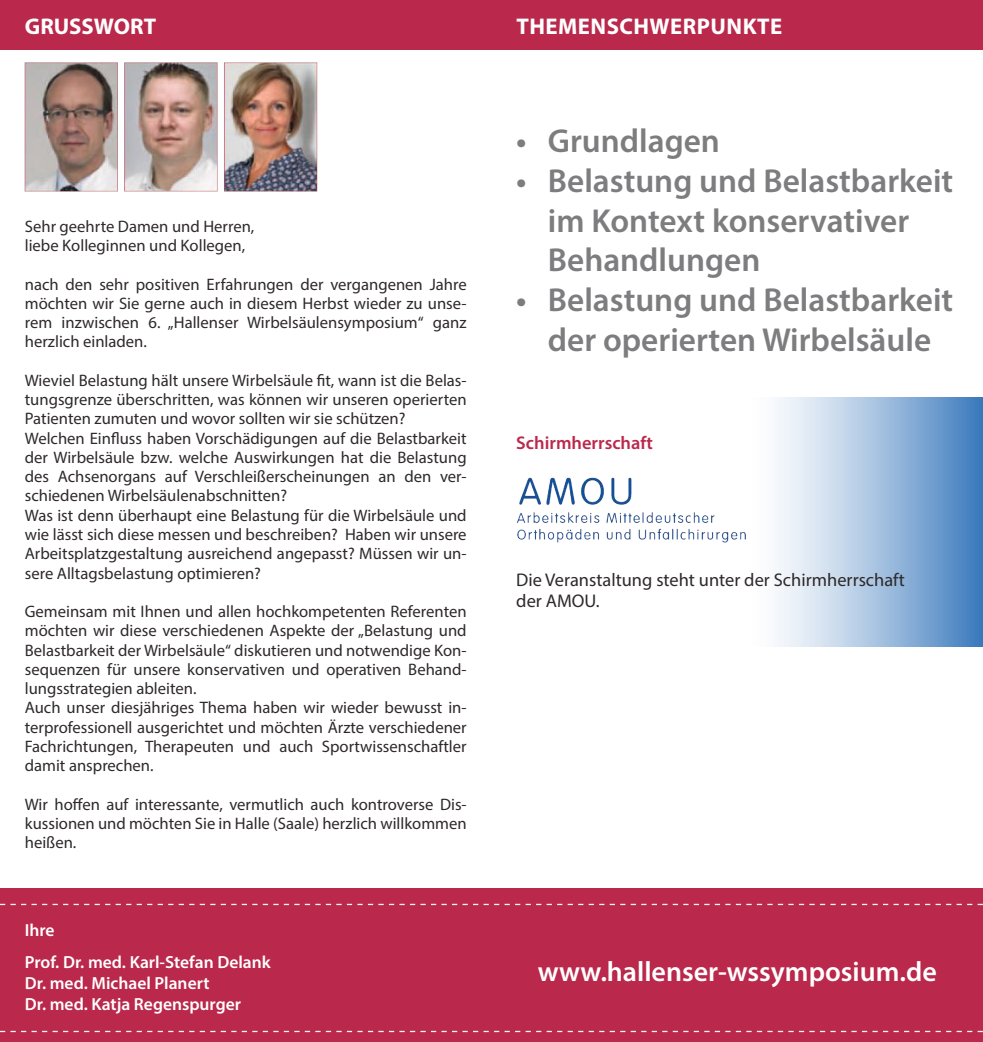
<style>
.page{position:relative;width:983px;height:1042px;background:#fff}
.page>*{position:absolute;margin:0;border:0;box-sizing:border-box;transform-origin:0 0}
.t1{font:600 33.25px/39.9px "Myriad Pro";color:#7d7c7e}
.t2{font:600 28px "Myriad Pro";color:#fff}
.t3{font:700 22.75px "Myriad Pro";letter-spacing:.02em;color:#fff}
.t4{font:700 22.75px "Myriad Pro";color:#fff}
.t5{font:18.38px/21px "Myriad Pro";color:#2e292a}
.t6{font:600 18.38px "Myriad Pro";color:#ba284b}
.t7{font:600 17.5px/31.5px "Myriad Pro";color:#fff}
.t8{font:16.62px/19.2px "Myriad Pro";color:#2e292a}
</style>
<div class="page">
<div style="left:0;top:889px;width:982px;height:153px;background:#ba284b"></div>
<div style="left:0;top:0;width:982px;height:50px;background:#ba284b"></div>
<svg style="left:0;top:904px;width:982px;height:1px"></svg>
<svg style="left:0;top:1031px;width:982px;height:1px"></svg>
<svg style="left:776px;top:397px;width:206px;height:249px;background:#a1bfdf"></svg>
<img style="left:517px;top:477px;width:229px;height:66px">
<img style="left:24px;top:62px;width:294px;height:130px">
<h3 class="t4" style="left:25px;top:12px;width:133px">GRUSSWORT</h3>
<h3 class="t3" style="left:516px;top:12px;width:267px">THEMENSCHWERPUNKTE</h3>
<p class="t8" style="left:25px;top:216px;width:231px">Sehr geehrte Damen und Herren, liebe Kolleginnen und Kollegen,</p>
<p class="t8" style="left:25px;top:274px;width:443px;text-align:justify">nach den sehr positiven Erfahrungen der vergangenen Jahre möchten wir Sie gerne auch in diesem Herbst wieder zu unse&shy;rem inzwischen 6. „Hallenser Wirbelsäulensymposium“ ganz herzlich einladen.</p>
<p class="t8" style="left:25px;top:370px;width:443px">Wieviel Belastung hält unsere Wirbelsäule fit, wann ist die Belas&shy;tungsgrenze überschritten, was können wir unseren operierten Patienten zumuten und wovor sollten wir sie schützen?<br>Welchen Einfluss haben Vorschädigungen auf die Belastbarkeit der Wirbelsäule bzw. welche Auswirkungen hat die Belastung des Achsenorgans auf Verschleißerscheinungen an den ver&shy;schiedenen Wirbelsäulenabschnitten?<br>Was ist denn überhaupt eine Belastung für die Wirbelsäule und wie lässt sich diese messen und beschreiben? Haben wir unsere Arbeitsplatzgestaltung ausreichend angepasst? Müssen wir un&shy;sere Alltagsbelastung optimieren?</p>
<p class="t8" style="left:25px;top:601px;width:443px">Gemeinsam mit Ihnen und allen hochkompetenten Referenten möchten wir diese verschiedenen Aspekte der „Belastung und Belastbarkeit der Wirbelsäule“ diskutieren und notwendige Kon&shy;sequenzen für unsere konservativen und operativen Behand&shy;lungsstrategien ableiten.<br>Auch unser diesjähriges Thema haben wir wieder bewusst in&shy;terprofessionell ausgerichtet und möchten Ärzte verschiedener Fachrichtungen, Therapeuten und auch Sportwissenschaftler damit ansprechen.</p>
<p class="t8" style="left:25px;top:794px;width:443px;text-align:justify">Wir hoffen auf interessante, vermutlich auch kontroverse Dis&shy;kussionen und möchten Sie in Halle (Saale) herzlich willkommen heißen.</p>
<p class="t7" style="left:25px;top:914px;width:247px">Ihre<br>Prof. Dr. med. Karl-Stefan Delank</p>
<p class="t7" style="left:25px;top:971px;width:218px;line-height:21px">Dr. med. Michael Planert<br>Dr. med. Katja Regenspurger</p>
<h1 class="t1" style="left:516px;top:120px;width:205px">• Grundlagen</h1>
<h1 class="t1" style="left:547px;top:160px;width:407px;text-indent:-32px">• Belastung und Belastbarkeit im Kontext konservativer<br>Behandlungen</h1>
<h1 class="t1" style="left:516px;top:279px;width:438px;text-align:center">• Belastung und Belastbarkeit der operierten Wirbelsäule</h1>
<p class="t6" style="left:516px;top:431px;width:138px">Schirmherrschaft</p>
<p class="t5" style="left:516px;top:569px;width:390px">Die Veranstaltung steht unter der Schirmherrschaft der AMOU.</p>
<h2 class="t2" style="left:537px;top:953px;width:400px">www.hallenser-wssymposium.de</h2>
</div>
